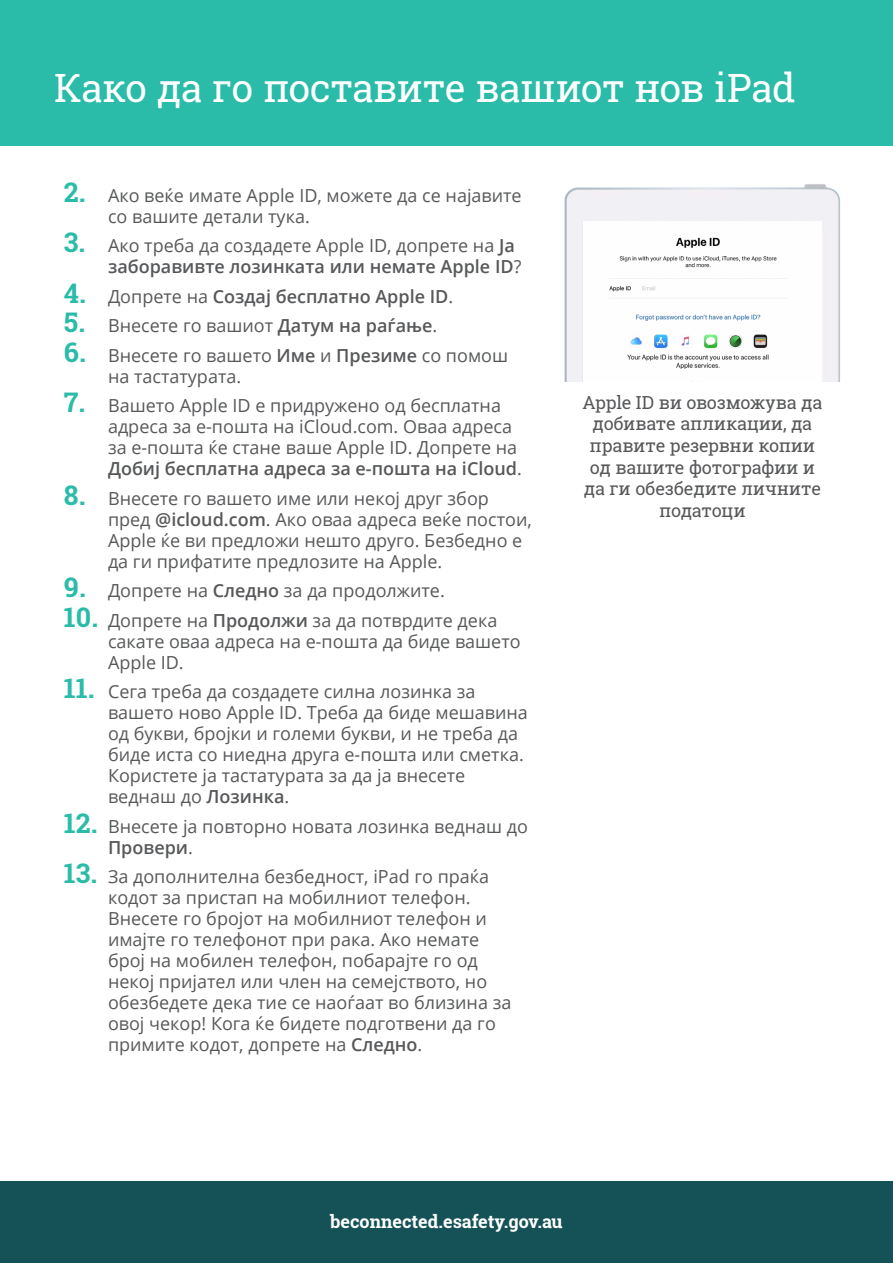
<style>
.page{position:relative;width:893px;height:1263px;background:#fff}
.page>*{position:absolute;margin:0;border:0;box-sizing:border-box;transform-origin:0 0}
.t1{font:39px "Roboto Slab";letter-spacing:-.015em;color:#fff}
.t2{font:18px/21px "Open Sans";color:#57585a}
.t3{font:600 18px/21px "Open Sans";color:#57585a}
.t4{font:18px/21.6px "Roboto Slab";letter-spacing:-.01em;color:#57585a;text-align:center}
.t5{font:700 18px "Roboto Slab";color:#fff}
.s1{font-family:"Roboto Slab";font-weight:700;font-size:27px;color:#2abca8}
.s2{font-weight:400}
.s3{font-weight:600}
</style>
<div class="page">
<div style="left:0;top:1181px;width:893px;height:82px;background:#155257"></div>
<div style="left:0;top:0;width:893px;height:145px;background:#2abca8"></div>
<img style="left:564px;top:184px;width:277px;height:197px">
<img style="left:583px;top:222px;width:239px;height:159px">
<h1 class="t1" style="left:54px;top:61px;width:743px">Како да го поставите вашиот нов iPad</h1>
<p class="t2" style="left:108px;top:184px;width:415px;text-indent:-44px"><span class="s1">2.</span> Ако веќе имате Apple ID, можете да се најавите со вашите детали тука.</p>
<p class="t3" style="left:108px;top:235px;width:415px;text-indent:-44px"><span class="s1">3.</span> <span class="s2">Ако треба да создадете Apple ID, допрете на</span> Ја заборавивте лозинката или немате Apple ID<span class="s2">?</span></p>
<p class="t3" style="left:64px;top:285px;width:391px"><span class="s1">4.</span> <span class="s2">Допрете на</span> Создај бесплатно Apple ID<span class="s2">.</span></p>
<p class="t2" style="left:64px;top:315px;width:375px"><span class="s1">5.</span> Внесете го вашиот <span class="s3">Датум на раѓање</span>.</p>
<p class="t2" style="left:108px;top:344px;width:402px;text-indent:-44px"><span class="s1">6.</span> Внесете го вашето <span class="s3">Име</span> и <span class="s3">Презиме</span> со помош на тастатурата.</p>
<p class="t2" style="left:108px;top:395px;width:415px;text-indent:-44px"><span class="s1">7.</span> Вашето Apple ID е придружено од бесплатна адреса за е-пошта на iCloud.com. Оваа адреса за е-пошта ќе стане ваше Apple ID. Допрете на <span class="s3">Добиј бесплатна адреса за е-пошта на iCloud</span>.</p>
<p class="t2" style="left:108px;top:487px;width:425px;text-indent:-44px"><span class="s1">8.</span> Внесете го вашето име или некој друг збор пред <span class="s3">@icloud.com</span>. Ако оваа адреса веќе постои, Apple ќе ви предложи нешто друго. Безбедно е да ги прифатите предлозите на Apple.</p>
<p class="t2" style="left:64px;top:580px;width:382px"><span class="s1">9.</span> Допрете на <span class="s3">Следно</span> за да продолжите.</p>
<p class="t2" style="left:108px;top:609px;width:414px;text-indent:-44px"><span class="s1">10.</span> Допрете на <span class="s3">Продолжи</span> за да потврдите дека сакате оваа адреса на е-пошта да биде вашето<br>Apple ID.</p>
<p class="t2" style="left:108px;top:681px;width:421px;text-indent:-44px"><span class="s1">11.</span> Сега треба да создадете силна лозинка за вашето ново Apple ID. Треба да биде мешавина од букви, бројки и големи букви, и не треба да биде иста со ниедна друга е-пошта или сметка.<br>Користете ја тастатурата за да ја внесете веднаш до <span class="s3">Лозинка</span>.</p>
<p class="t2" style="left:108px;top:815px;width:422px;text-indent:-44px"><span class="s1">12.</span> Внесете ја повторно новата лозинка веднаш до<br><span class="s3">Провери</span>.</p>
<p class="t2" style="left:108px;top:866px;width:405px;text-indent:-44px"><span class="s1">13.</span> За дополнителна безбедност, iPad го праќа кодот за пристап на мобилниот телефон.<br>Внесете го бројот на мобилниот телефон и имајте го телефонот при рака. Ако немате број на мобилен телефон, побарајте го од некој пријател или член на семејството, но обезбедете дека тие се наоѓаат во близина за овој чекор! Кога ќе бидете подготвени да го примите кодот, допрете на <span class="s3">Следно</span>.</p>
<p class="t4" style="left:582px;top:391px;width:241px">Apple ID ви овозможува да добивате апликации, да правите резервни копии од вашите фотографии и да ги обезбедите личните податоци</p>
<p class="t5" style="left:330px;top:1209px;width:234px">beconnected.esafety.gov.au</p>
</div>
